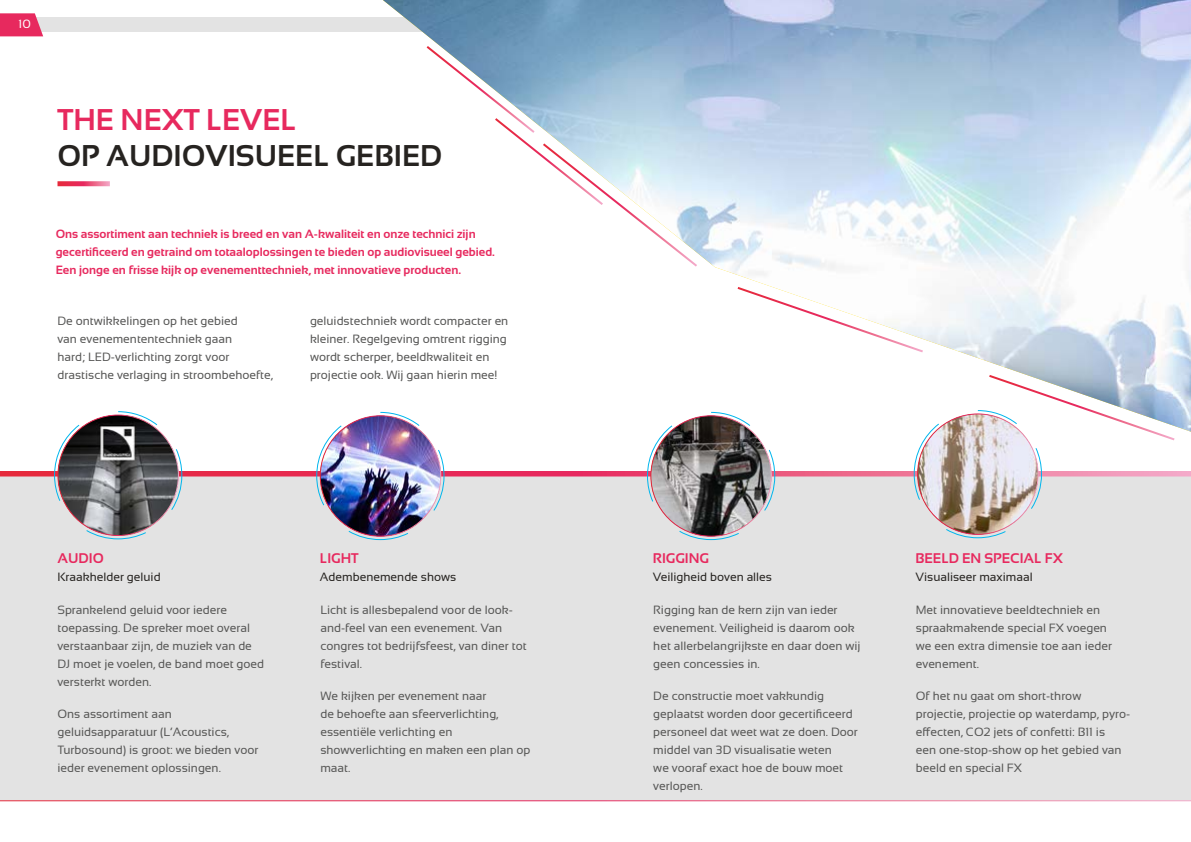
<style>
.page{position:relative;width:1191px;height:842px;background:#fff}
.page>*{position:absolute;margin:0;border:0;box-sizing:border-box;transform-origin:0 0}
.t1{font:700 30px "Sansation";color:#262320}
.t2{font:700 30px "Sansation";color:#e7295e}
.t3{font:700 14px "Sansation";color:#e7295e}
.t4{font:12px/18px "Sansation";color:#575756}
.t5{font:700 12px/18px "Sansation";color:#e7295e}
.t6{font:12px "Sansation";color:#262320}
.t7{font:12px "Sansation";color:#fff}
</style>
<div class="page">
<div style="left:0;top:17px;width:559px;height:15px;background:#e3e3e3"></div>
<svg style="left:0;top:13px;width:43px;height:23px"></svg>
<svg style="left:0;top:471px;width:1191px;height:4px;background:#e83d64"></svg>
<div style="left:0;top:475px;width:1191px;height:326px;background:#e3e3e3"></div>
<img style="left:320px;top:416px;width:121px;height:120px;border-radius:60px">
<svg style="left:54px;top:424px;width:26px;height:78px"></svg>
<svg style="left:646px;top:432px;width:24px;height:71px"></svg>
<svg style="left:913px;top:432px;width:21px;height:69px"></svg>
<img style="left:917px;top:414px;width:121px;height:120px;border-radius:60px">
<img style="left:58px;top:415px;width:120px;height:120px;border-radius:60px">
<img style="left:651px;top:416px;width:120px;height:120px;border-radius:60px">
<svg style="left:432px;top:449px;width:13px;height:63px"></svg>
<svg style="left:170px;top:448px;width:13px;height:63px"></svg>
<svg style="left:763px;top:449px;width:12px;height:63px"></svg>
<img style="left:316px;top:425px;width:27px;height:81px">
<svg style="left:347px;top:530px;width:62px;height:11px"></svg>
<svg style="left:85px;top:529px;width:62px;height:11px"></svg>
<svg style="left:678px;top:530px;width:62px;height:11px"></svg>
<svg style="left:945px;top:528px;width:61px;height:11px"></svg>
<svg style="left:379px;top:411px;width:4px;height:16px"></svg>
<svg style="left:117px;top:411px;width:41px;height:15px"></svg>
<img style="left:383px;top:0;width:808px;height:432px">
<svg style="left:424px;top:44px;width:275px;height:225px"></svg>
<svg style="left:735px;top:285px;width:190px;height:69px"></svg>
<svg style="left:976px;top:373px;width:200px;height:137px"></svg>
<svg style="left:57px;top:181px;width:53px;height:5px"></svg>
<p class="t7" style="left:19px;top:17px;width:14px">10</p>
<h1 class="t2" style="left:57px;top:103px;width:240px">THE NEXT LEVEL</h1>
<h1 class="t1" style="left:57px;top:139px;width:386px">OP AUDIOVISUEEL GEBIED</h1>
<p class="t5" style="left:56px;top:225px;width:441px">Ons assortiment aan techniek is breed en van A-kwaliteit en onze technici zijn gecertificeerd en getraind om totaaloplossingen te bieden op audiovisueel gebied.<br>Een jonge en frisse kijk op evenementtechniek, met innovatieve producten.</p>
<p class="t4" style="left:57px;top:312px;width:217px">De ontwikkelingen op het gebied<br>van evenemententechniek gaan<br>hard; LED-verlichting zorgt voor drastische verlaging in stroombehoefte,</p>
<p class="t4" style="left:310px;top:312px;width:200px">geluidstechniek wordt compacter en kleiner. Regelgeving omtrent rigging wordt scherper, beeldkwaliteit en projectie ook. Wij gaan hierin mee!</p>
<p class="t3" style="left:57px;top:550px;width:48px">AUDIO</p>
<p class="t3" style="left:320px;top:550px;width:40px">LIGHT</p>
<p class="t3" style="left:653px;top:550px;width:58px">RIGGING</p>
<p class="t3" style="left:915px;top:550px;width:149px">BEELD EN SPECIAL FX</p>
<p class="t6" style="left:57px;top:571px;width:105px">Kraakhelder geluid</p>
<p class="t6" style="left:320px;top:571px;width:138px">Adembenemende shows</p>
<p class="t6" style="left:653px;top:571px;width:121px">Veiligheid boven alles</p>
<p class="t6" style="left:915px;top:571px;width:119px">Visualiseer maximaal</p>
<p class="t4" style="left:57px;top:601px;width:208px">Sprankelend geluid voor iedere toepassing. De spreker moet overal verstaanbaar zijn, de muziek van de<br>DJ moet je voelen, de band moet goed versterkt worden.</p>
<p class="t4" style="left:57px;top:705px;width:202px">Ons assortiment aan geluidsapparatuur (L’Acoustics,<br>Turbosound) is groot: we bieden voor ieder evenement oplossingen.</p>
<p class="t4" style="left:320px;top:601px;width:208px">Licht is allesbepalend voor de look&shy;and-feel van een evenement. Van congres tot bedrijfsfeest, van diner tot festival.</p>
<p class="t4" style="left:320px;top:687px;width:211px">We kijken per evenement naar<br>de behoefte aan sfeerverlichting, essentiële verlichting en showverlichting en maken een plan op maat.</p>
<p class="t4" style="left:653px;top:601px;width:209px">Rigging kan de kern zijn van ieder evenement. Veiligheid is daarom ook het allerbelangrijkste en daar doen wij geen concessies in.</p>
<p class="t4" style="left:653px;top:687px;width:206px">De constructie moet vakkundig geplaatst worden door gecertificeerd personeel dat weet wat ze doen. Door middel van 3D visualisatie weten<br>we vooraf exact hoe de bouw moet verlopen.</p>
<p class="t4" style="left:916px;top:601px;width:198px">Met innovatieve beeldtechniek en spraakmakende special FX voegen we een extra dimensie toe aan ieder evenement.</p>
<p class="t4" style="left:916px;top:687px;width:216px">Of het nu gaat om short-throw projectie, projectie op waterdamp, pyro&shy;effecten, CO2 jets of confetti: B11 is<br>een one-stop-show op het gebied van beeld en special FX</p>
</div>
